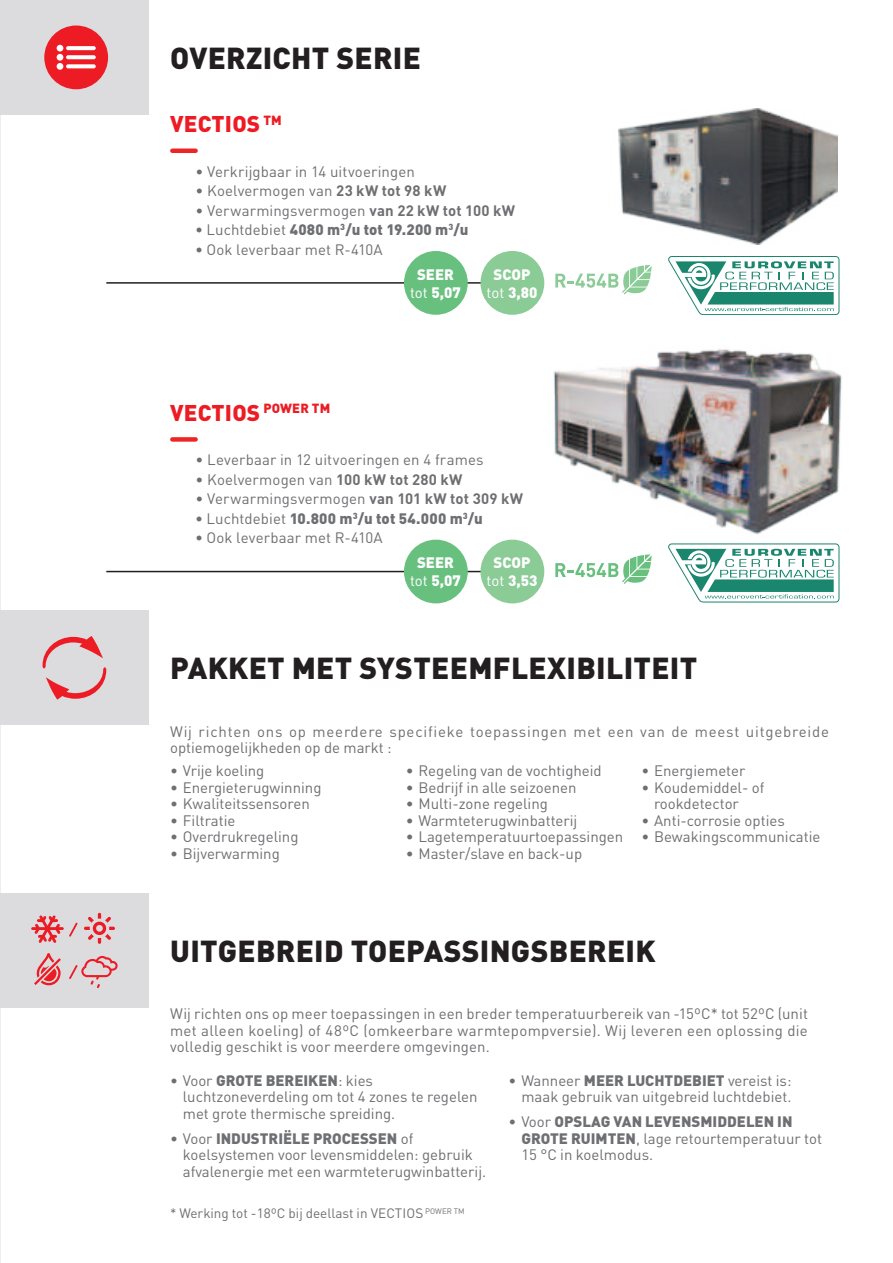
<style>
.page{position:relative;width:893px;height:1263px;background:#fff}
.page>*{position:absolute;margin:0;border:0;box-sizing:border-box;transform-origin:0 0}
.t1{font:900 30px "DIN Pro";letter-spacing:.01em;color:#231f20}
.t2{font:900 22.5px "DIN Pro";letter-spacing:.01em;color:#ed1c24}
.t3{font:15px/16.5px "DIN Pro";color:#6e6f72}
.t4{font:15px/16.5px "DIN Pro";letter-spacing:.055em;color:#6e6f72}
.t5{font:900 15px "DIN Pro";letter-spacing:.015em;color:#6e6f72}
.t6{font:900 15px/18px "DIN Pro";color:#fff;text-align:center}
.t7{font:13.5px "DIN Pro";color:#6e6f72}
.s1{color:#6d6f71}
.s2{font-weight:700}
.s3{font-weight:400}
.s4{font-weight:900}
</style>
<div class="page">
<img style="left:0;top:473px;width:1px;height:239px">
<img style="left:0;top:234px;width:1px;height:239px">
<img style="left:0;top:712px;width:1px;height:239px">
<div style="left:172px;top:148px;width:24px;height:5px;background:#ee2526"></div>
<hr style="left:106px;top:282px;width:397px;height:2px;background:#231f20">
<div style="left:404px;top:251px;width:64px;height:64px;background:#68c07f;border-radius:50%"></div>
<div style="left:480px;top:251px;width:64px;height:64px;background:#8acb96;border-radius:50%"></div>
<svg style="left:555px;top:265px;width:97px;height:30px"></svg>
<div style="left:0;top:0;width:149px;height:115px;background:#dcdcdf"></div>
<div style="left:0;top:610px;width:149px;height:115px;background:#dcdcdf"></div>
<div style="left:0;top:893px;width:149px;height:115px;background:#dcdcdf"></div>
<div style="left:44px;top:26px;width:64px;height:63px;background:#ed1c24;border-radius:50%"></div>
<svg style="left:66px;top:46px;width:30px;height:4px"></svg>
<div style="left:57px;top:45px;width:6px;height:7px;background:#fff;border-radius:50%"></div>
<svg style="left:66px;top:55px;width:30px;height:4px"></svg>
<div style="left:57px;top:54px;width:6px;height:7px;background:#fff;border-radius:50%"></div>
<svg style="left:66px;top:64px;width:30px;height:4px"></svg>
<div style="left:57px;top:63px;width:6px;height:7px;background:#fff;border-radius:50%"></div>
<svg style="left:43px;top:636px;width:63px;height:64px"></svg>
<svg style="left:84px;top:913px;width:31px;height:31px"></svg>
<svg style="left:34px;top:953px;width:27px;height:32px"></svg>
<svg style="left:31px;top:915px;width:47px;height:28px"></svg>
<svg style="left:69px;top:956px;width:49px;height:32px"></svg>
<svg style="left:668px;top:543px;width:171px;height:59px"></svg>
<img style="left:619px;top:108px;width:218px;height:136px">
<div style="left:172px;top:437px;width:24px;height:5px;background:#ee2526"></div>
<hr style="left:106px;top:571px;width:397px;height:1px;background:#231f20">
<div style="left:404px;top:540px;width:64px;height:63px;background:#68c07f;border-radius:50%"></div>
<div style="left:480px;top:540px;width:64px;height:63px;background:#8acb96;border-radius:50%"></div>
<svg style="left:555px;top:554px;width:97px;height:30px"></svg>
<img style="left:553px;top:349px;width:289px;height:185px">
<svg style="left:668px;top:256px;width:171px;height:59px"></svg>
<h1 class="t1" style="left:170px;top:40px;width:252px">OVERZICHT SERIE</h1>
<h2 class="t2" style="left:170px;top:110px;width:113px">VECTIOS <sup>TM</sup></h2>
<p class="t3" style="left:196px;top:164px;width:221px"><span class="s1">•</span> Verkrijgbaar in 14 uitvoeringen</p>
<p class="t3" style="left:196px;top:184px;width:252px"><span class="s1">•</span> Koelvermogen van <span class="s2">23 kW tot 98 kW</span></p>
<p class="t3" style="left:196px;top:203px;width:321px"><span class="s1">•</span> Verwarmingsvermogen <span class="s2">van 22 kW tot 100 kW</span></p>
<p class="t5" style="left:196px;top:221px;width:274px"><span class="s2">•</span> <span class="s3">Luchtdebiet</span> 4080 m<sup>3</sup>/u tot 19.200 m<sup>3</sup>/u</p>
<p class="t3" style="left:196px;top:242px;width:189px"><span class="s2">•</span> Ook leverbaar met R-410A</p>
<p class="t6" style="left:410px;top:265px;width:52px">SEER <span class="s3">tot</span> 5,07</p>
<p class="t6" style="left:487px;top:265px;width:52px">SCOP <span class="s3">tot</span> 3,80</p>
<h2 class="t2" style="left:170px;top:399px;width:162px">VECTIOS <sup>POWER</sup> <sup>TM</sup></h2>
<p class="t3" style="left:196px;top:453px;width:290px">• Leverbaar in 12 uitvoeringen en 4 frames</p>
<p class="t3" style="left:196px;top:472px;width:268px">• Koelvermogen van <span class="s2">100 kW tot 280 kW</span></p>
<p class="t3" style="left:196px;top:492px;width:329px">• Verwarmingsvermogen <span class="s2">van 101 kW tot 309 kW</span></p>
<p class="t5" style="left:196px;top:509px;width:289px"><span class="s2">•</span> <span class="s3">Luchtdebiet</span> 10.800 m<sup>3</sup>/u tot 54.000 m<sup>3</sup>/u</p>
<p class="t3" style="left:196px;top:531px;width:189px"><span class="s2">•</span> Ook leverbaar met R-410A</p>
<p class="t6" style="left:410px;top:553px;width:52px">SEER <span class="s3">tot</span> 5,07</p>
<p class="t6" style="left:487px;top:553px;width:52px">SCOP <span class="s3">tot</span> 3,53</p>
<h1 class="t1" style="left:170px;top:650px;width:529px">PAKKET MET SYSTEEMFLEXIBILITEIT</h1>
<p class="t4" style="left:170px;top:724px;width:660px">Wij richten ons op meerdere specifieke toepassingen met een van de meest uitgebreide optiemogelijkheden op de markt :</p>
<p class="t3" style="left:170px;top:763px;width:96px">• Vrije koeling</p>
<p class="t3" style="left:170px;top:780px;width:153px">• Energieterugwinning</p>
<p class="t3" style="left:170px;top:796px;width:141px">• Kwaliteitssensoren</p>
<p class="t3" style="left:170px;top:813px;width:67px">• Filtratie</p>
<p class="t3" style="left:170px;top:829px;width:130px">• Overdrukregeling</p>
<p class="t3" style="left:170px;top:846px;width:111px">• Bijverwarming</p>
<p class="t3" style="left:406px;top:763px;width:198px">• Regeling van de vochtigheid</p>
<p class="t3" style="left:406px;top:780px;width:172px">• Bedrijf in alle seizoenen</p>
<p class="t3" style="left:406px;top:796px;width:144px">• Multi-zone regeling</p>
<p class="t3" style="left:406px;top:813px;width:173px">• Warmteterugwinbatterij</p>
<p class="t3" style="left:406px;top:829px;width:219px">• Lagetemperatuurtoepassingen</p>
<p class="t3" style="left:406px;top:846px;width:178px">• Master/slave en back-up</p>
<p class="t3" style="left:641px;top:763px;width:106px">• Energiemeter</p>
<p class="t3" style="left:654px;top:780px;width:112px;text-indent:-13px">• Koudemiddel- of rookdetector</p>
<p class="t3" style="left:641px;top:813px;width:145px">• Anti-corrosie opties</p>
<p class="t3" style="left:641px;top:829px;width:181px">• Bewakingscommunicatie</p>
<h1 class="t1" style="left:170px;top:933px;width:487px">UITGEBREID TOEPASSINGSBEREIK</h1>
<p class="t3" style="left:170px;top:1007px;width:639px;text-align:justify">Wij richten ons op meer toepassingen in een breder temperatuurbereik van -15ºC* tot 52ºC (unit met alleen koeling) of 48ºC (omkeerbare warmtepompversie). Wij leveren een oplossing die volledig geschikt is voor meerdere omgevingen.</p>
<p class="t3" style="left:183px;top:1073px;width:296px;text-indent:-13px">• Voor <span class="s4">GROTE BEREIKEN</span>: kies luchtzoneverdeling om tot 4 zones te regelen met grote thermische spreiding.</p>
<p class="t3" style="left:183px;top:1131px;width:305px;text-indent:-13px">• Voor <span class="s4">INDUSTRIËLE PROCESSEN</span> of koelsystemen voor levensmiddelen: gebruik afvalenergie met een warmteterugwinbatterij.</p>
<p class="t7" style="left:170px;top:1207px;width:296px">* Werking tot -18ºC bij deellast in VECTIOS <sup>POWER</sup> <sup>TM</sup></p>
<p class="t3" style="left:509px;top:1073px;width:284px;text-align:right">• Wanneer <span class="s4">MEER LUCHTDEBIET</span> vereist is: maak gebruik van uitgebreid luchtdebiet.</p>
<p class="t3" style="left:521px;top:1114px;width:302px;text-indent:-13px">• Voor <span class="s4">OPSLAG VAN LEVENSMIDDELEN IN<br>GROTE RUIMTEN</span>, lage retourtemperatuur tot<br>15 °C in koelmodus.</p>
</div>
